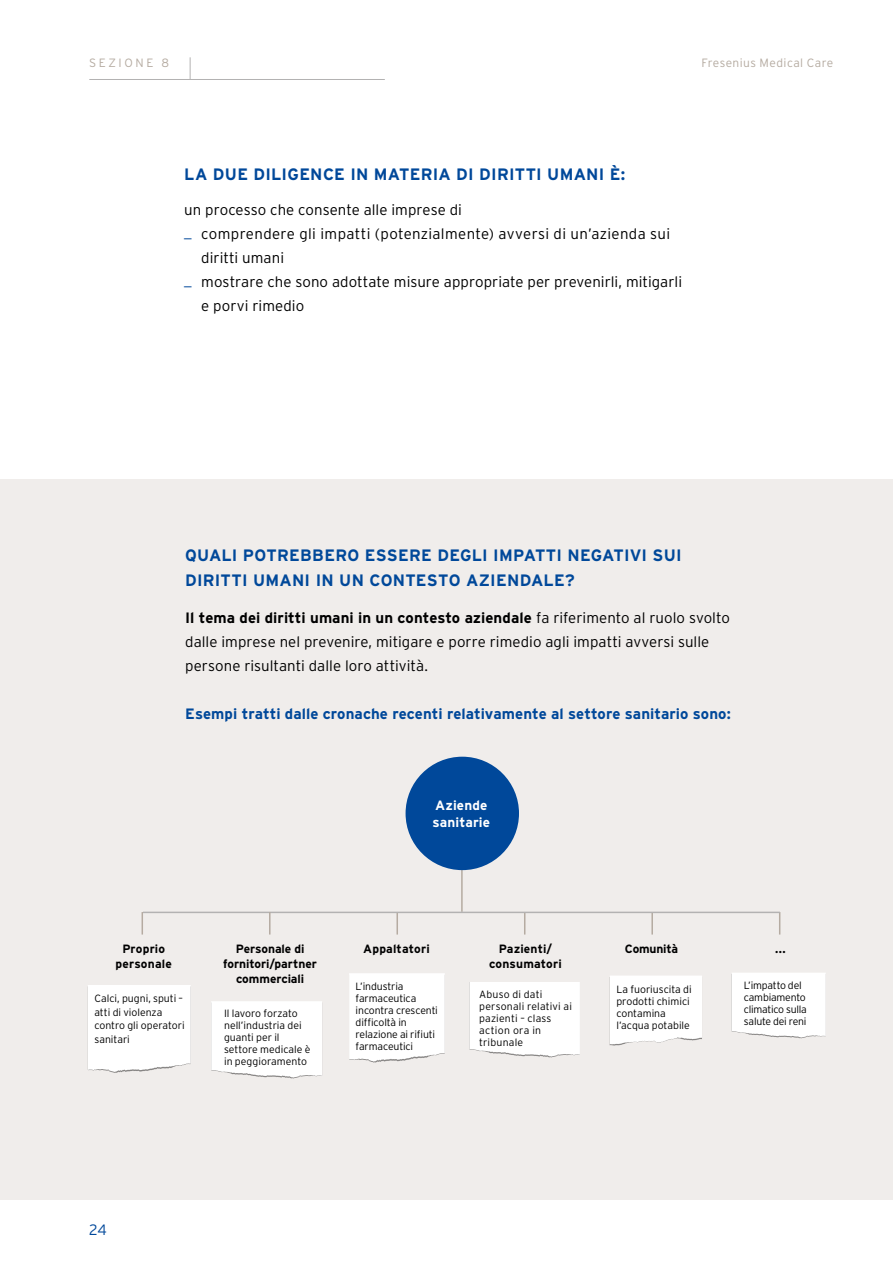
<style>
.page{position:relative;width:893px;height:1263px;background:#fff}
.page>*{position:absolute;margin:0;border:0;box-sizing:border-box;transform-origin:0 0}
.t1{font:700 16.5px/25.5px "Interstate";letter-spacing:.015em;color:#00489a}
.t2{font:300 15px/24px "Interstate";letter-spacing:.005em;color:#000}
.t3{font:700 15px "Interstate";letter-spacing:.005em;color:#00489a}
.t4{font:300 15px "Interstate";letter-spacing:.025em;color:#000}
.t5{font:300 15px "Interstate";color:#00489a}
.t6{font:700 13.5px/16.5px "Interstate";letter-spacing:.01em;color:#fff}
.t7{font:700 12px/15px "Interstate";letter-spacing:.005em;color:#000;text-align:center}
.t8{font:300 12px "Interstate";letter-spacing:.035em;color:#b5aba1}
.t9{font:700 12px "Interstate";letter-spacing:-.015em;color:#000}
.t10{font:300 12px "Interstate";letter-spacing:.22em;color:#b5aba1}
.t11{font:300 10.5px/12px "Interstate";letter-spacing:-.005em;color:#000}
.t12{font:300 10.5px/12px "Interstate";letter-spacing:.02em;color:#000}
.s1{color:#00489a}
.s2{font-weight:700}
</style>
<div class="page">
<div style="left:0;top:479px;width:893px;height:720px;background:#f0edeb"></div>
<hr style="left:396px;top:912px;width:2px;height:22px;background:#b5aba1">
<svg style="left:524px;top:913px;width:1px;height:21px"></svg>
<hr style="left:651px;top:912px;width:2px;height:22px;background:#b5aba1">
<svg style="left:779px;top:913px;width:1px;height:21px"></svg>
<hr style="left:461px;top:869px;width:2px;height:43px;background:#b5aba1">
<hr style="left:143px;top:912px;width:637px;height:1px;background:#b3b2b2">
<svg style="left:142px;top:912px;width:1px;height:22px"></svg>
<hr style="left:269px;top:912px;width:2px;height:22px;background:#b5aba1">
<div style="left:406px;top:757px;width:113px;height:113px;background:#00489a;border-radius:50%"></div>
<div style="left:88px;top:985px;width:103px;height:88px;background:#fff"></div>
<svg style="left:211px;top:1001px;width:111px;height:78px;background:#fcfcfc"></svg>
<div style="left:349px;top:973px;width:96px;height:90px;background:#fff"></div>
<svg style="left:469px;top:983px;width:111px;height:75px;background:#fcfcfc"></svg>
<div style="left:732px;top:973px;width:94px;height:65px;background:#fff"></div>
<svg style="left:610px;top:976px;width:92px;height:70px;background:#fcfcfc"></svg>
<hr style="left:89px;top:79px;width:296px;height:1px;background:#b3b2b2">
<svg style="left:190px;top:57px;width:1px;height:22px"></svg>
<p class="t10" style="left:89px;top:56px;width:81px">SEZIONE 8</p>
<p class="t8" style="left:702px;top:56px;width:133px">Fresenius Medical Care</p>
<h1 class="t1" style="left:184px;top:162px;width:443px">LA DUE DILIGENCE IN MATERIA DI DIRITTI UMANI È:</h1>
<h2 class="t2" style="left:184px;top:198px;width:279px">un processo che consente alle imprese di</h2>
<h2 class="t4" style="left:184px;top:225px;width:487px"><span class="s1">_</span> comprendere gli impatti (potenzialmente) avversi di un’azienda sui</h2>
<h2 class="t2" style="left:201px;top:246px;width:84px">diritti umani</h2>
<h2 class="t2" style="left:184px;top:270px;width:499px"><span class="s1">_</span> mostrare che sono adottate misure appropriate per prevenirli, mitigarli</h2>
<h2 class="t2" style="left:201px;top:294px;width:104px">e porvi rimedio</h2>
<h1 class="t1" style="left:185px;top:542px;width:498px">QUALI POTREBBERO ESSERE DEGLI IMPATTI NEGATIVI SUI<br>DIRITTI UMANI IN UN CONTESTO AZIENDALE?</h1>
<h2 class="t2" style="left:185px;top:606px;width:546px"><span class="s2">Il tema dei diritti umani in un contesto aziendale</span> fa riferimento al ruolo svolto dalle imprese nel prevenire, mitigare e porre rimedio agli impatti avversi sulle persone risultanti dalle loro attività.</h2>
<h2 class="t3" style="left:185px;top:705px;width:547px">Esempi tratti dalle cronache recenti relativamente al settore sanitario sono:</h2>
<p class="t6" style="left:433px;top:797px;width:59px">Aziende sanitarie</p>
<p class="t7" style="left:116px;top:941px;width:58px">Proprio personale</p>
<p class="t7" style="left:223px;top:941px;width:95px">Personale di fornitori/partner commerciali</p>
<p class="t7" style="left:363px;top:941px;width:68px">Appaltatori</p>
<p class="t7" style="left:489px;top:941px;width:74px">Pazienti/ consumatori</p>
<p class="t9" style="left:625px;top:942px;width:55px">Comunità</p>
<p class="t7" style="left:775px;top:941px;width:12px">...</p>
<p class="t11" style="left:94px;top:992px;width:92px;line-height:13.5px">Calci, pugni, sputi – atti di violenza contro gli operatori sanitari</p>
<p class="t11" style="left:356px;top:980px;width:84px">L’industria farmaceutica incontra crescenti difficoltà in relazione ai rifiuti farmaceutici</p>
<p class="t12" style="left:479px;top:988px;width:94px">Abuso di dati personali relativi ai pazienti – class action ora in tribunale</p>
<p class="t11" style="left:744px;top:979px;width:65px">L’impatto del cambiamento climatico sulla salute dei reni</p>
<p class="t11" style="left:616px;top:983px;width:77px">La fuoriuscita di prodotti chimici contamina l’acqua potabile</p>
<p class="t11" style="left:224px;top:1007px;width:88px">Il lavoro forzato nell’industria dei guanti per il settore medicale è in peggioramento</p>
<h2 class="t5" style="left:89px;top:1222px;width:19px">24</h2>
</div>
